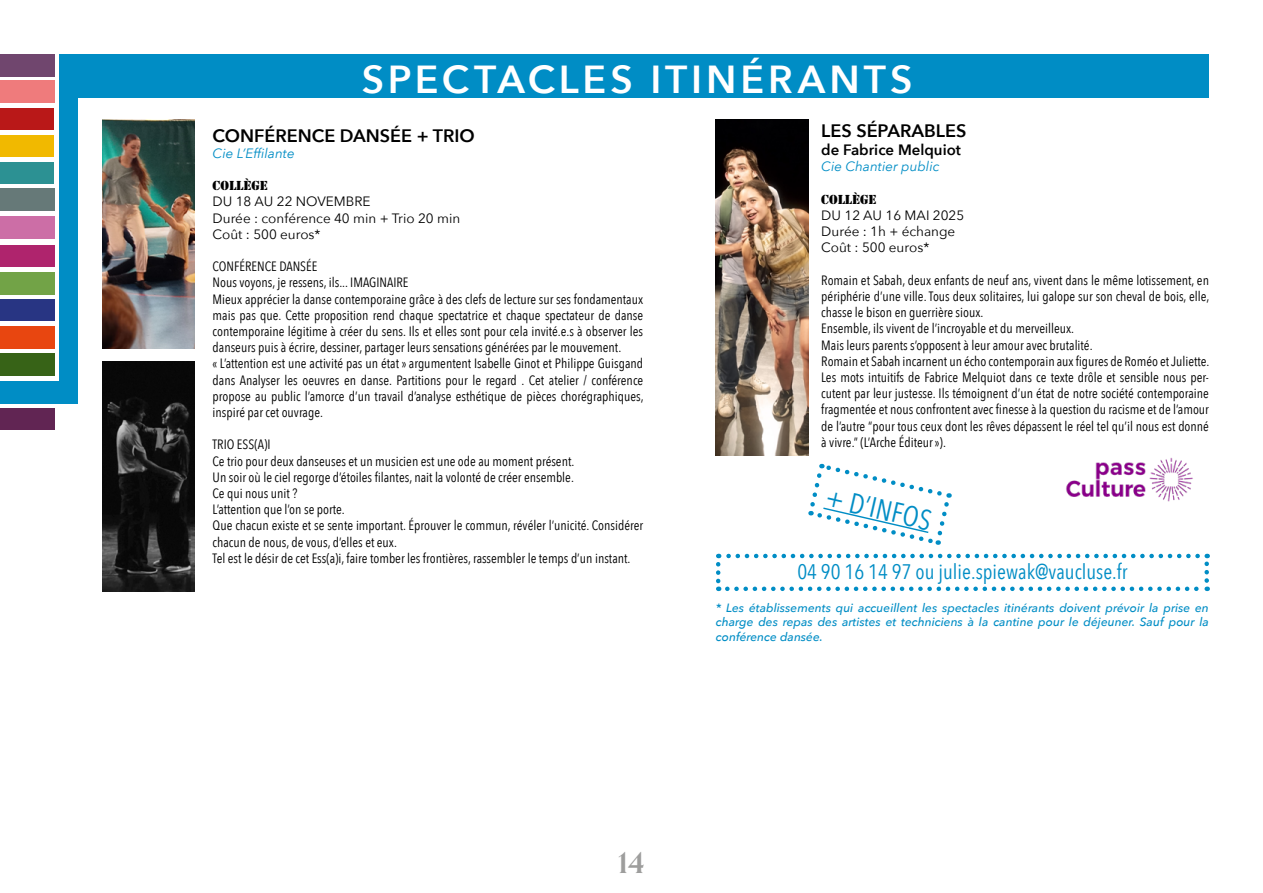
<style>
.page{position:relative;width:1263px;height:893px;background:#fff}
.page>*{position:absolute;margin:0;border:0;box-sizing:border-box;transform-origin:0 0}
.t1{font:600 39px "Avenir Next";letter-spacing:.1em;color:#fff}
.t2{font:28.5px "Avenir Next Condensed";color:#008dc5}
.t3{font:700 28.5px "Orpheus Pro";color:#9d9d9c}
.t4{font:21px "Avenir Next Condensed";color:#008dc5}
.t5{font:600 18px "Avenir Next";color:#000}
.t6{font:600 15px "Avenir Next";color:#000}
.t7{font:13.5px/16.2px "Avenir Next Condensed";color:#000}
.t8{font:13.5px/16.2px "Avenir Next";color:#000}
.t9{font:italic 13.5px "Avenir Next";color:#008dc5}
.t10{font:13.5px "Stencil";color:#000}
.t11{font:italic 500 12px/14.4px "Avenir Next";color:#008dc5;text-align:justify}
</style>
<div class="page">
<div style="left:65px;top:54px;width:1144px;height:44px;background:#008dc5"></div>
<img style="left:1066px;top:457px;width:127px;height:45px">
<img style="left:102px;top:119px;width:92px;height:229px">
<img style="left:102px;top:362px;width:92px;height:229px">
<img style="left:716px;top:119px;width:92px;height:336px">
<svg style="left:716px;top:564px;width:4px;height:27px"></svg>
<svg style="left:727px;top:587px;width:481px;height:4px"></svg>
<svg style="left:1204px;top:554px;width:5px;height:27px"></svg>
<svg style="left:718px;top:554px;width:480px;height:4px"></svg>
<div style="left:0;top:81px;width:54px;height:22px;background:#ef7b7c"></div>
<div style="left:0;top:381px;width:78px;height:22px;background:#008dc5"></div>
<div style="left:0;top:354px;width:54px;height:22px;background:#376317"></div>
<div style="left:0;top:272px;width:54px;height:22px;background:#72a347"></div>
<div style="left:0;top:245px;width:54px;height:22px;background:#af246d"></div>
<div style="left:0;top:299px;width:54px;height:22px;background:#283583"></div>
<div style="left:0;top:54px;width:54px;height:22px;background:#70466e"></div>
<div style="left:0;top:216px;width:54px;height:22px;background:#cc6ea6"></div>
<div style="left:0;top:408px;width:54px;height:22px;background:#612553"></div>
<div style="left:0;top:189px;width:54px;height:22px;background:#667978"></div>
<div style="left:0;top:326px;width:54px;height:22px;background:#e84610"></div>
<div style="left:0;top:162px;width:54px;height:22px;background:#2c9193"></div>
<div style="left:0;top:135px;width:54px;height:22px;background:#f1b900"></div>
<div style="left:0;top:108px;width:54px;height:22px;background:#b91818"></div>
<div style="left:60px;top:54px;width:18px;height:342px;background:#008dc5"></div>
<svg style="left:808px;top:463px;width:144px;height:82px"></svg>
<h1 class="t1" style="left:362px;top:46px;width:552px">SPECTACLES ITINÉRANTS</h1>
<h3 class="t5" style="left:213px;top:120px;width:264px">CONFÉRENCE DANSÉE + TRIO</h3>
<p class="t9" style="left:213px;top:142px;width:84px">Cie L’Effilante</p>
<p class="t10" style="left:213px;top:178px;width:57px">COLLÈGE</p>
<p class="t8" style="left:213px;top:193px;width:249px">DU 18 AU 22 NOVEMBRE<br>Durée : conférence 40 min + Trio 20 min<br>Coût : 500 euros*</p>
<p class="t7" style="left:213px;top:258px;width:432px">CONFÉRENCE DANSÉE<br>Nous voyons, je ressens, ils... IMAGINAIRE<br>Mieux apprécier la danse contemporaine grâce à des clefs de lecture sur ses fondamentaux mais pas que. Cette proposition rend chaque spectatrice et chaque spectateur de danse contemporaine légitime à créer du sens. Ils et elles sont pour cela invité.e.s à observer les danseurs puis à écrire, dessiner, partager leurs sensations générées par le mouvement.<br>« L’attention est une activité pas un état » argumentent Isabelle Ginot et Philippe Guisgand dans Analyser les oeuvres en danse. Partitions pour le regard . Cet atelier / conférence propose au public l’amorce d’un travail d’analyse esthétique de pièces chorégraphiques, inspiré par cet ouvrage.</p>
<p class="t7" style="left:213px;top:436px;width:432px">TRIO ESS(A)I<br>Ce trio pour deux danseuses et un musicien est une ode au moment présent.<br>Un soir où le ciel regorge d’étoiles filantes, nait la volonté de créer ensemble.<br>Ce qui nous unit ?<br>L’attention que l’on se porte.<br>Que chacun existe et se sente important. Éprouver le commun, révéler l’unicité. Considérer chacun de nous, de vous, d’elles et eux.<br>Tel est le désir de cet Ess(a)i, faire tomber les frontières, rassembler le temps d’un instant.</p>
<h3 class="t5" style="left:821px;top:115px;width:147px">LES SÉPARABLES</h3>
<p class="t6" style="left:821px;top:137px;width:141px">de Fabrice Melquiot</p>
<p class="t9" style="left:821px;top:155px;width:120px">Cie Chantier public</p>
<p class="t10" style="left:821px;top:191px;width:57px">COLLÈGE</p>
<p class="t8" style="left:821px;top:207px;width:144px">DU 12 AU 16 MAI 2025<br>Durée : 1h + échange<br>Coût : 500 euros*</p>
<p class="t7" style="left:821px;top:271px;width:390px">Romain et Sabah, deux enfants de neuf ans, vivent dans le même lotissement, en périphérie d’une ville. Tous deux solitaires, lui galope sur son cheval de bois, elle, chasse le bison en guerrière sioux.<br>Ensemble, ils vivent de l’incroyable et du merveilleux.<br>Mais leurs parents s’opposent à leur amour avec brutalité.<br>Romain et Sabah incarnent un écho contemporain aux figures de Roméo et Juliette.<br>Les mots intuitifs de Fabrice Melquiot dans ce texte drôle et sensible nous per&shy;cutent par leur justesse. Ils témoignent d’un état de notre société contemporaine fragmentée et nous confrontent avec finesse à la question du racisme et de l’amour de l’autre “pour tous ceux dont les rêves dépassent le réel tel qu’il nous est donné à vivre.” (L’Arche Éditeur »).</p>
<h2 class="t2" style="left:832px;top:473px;width:109px;rotate:13deg">+ D’INFOS</h2>
<h3 class="t4" style="left:797px;top:554px;width:332px">04 90 16 14 97 ou julie.spiewak@vaucluse.fr</h3>
<p class="t11" style="left:716px;top:600px;width:494px">* Les établissements qui accueillent les spectacles itinérants doivent prévoir la prise en charge des repas des artistes et techniciens à la cantine pour le déjeuner. Sauf pour la conférence dansée.</p>
<h2 class="t3" style="left:618px;top:845px;width:28px">14</h2>
</div>
